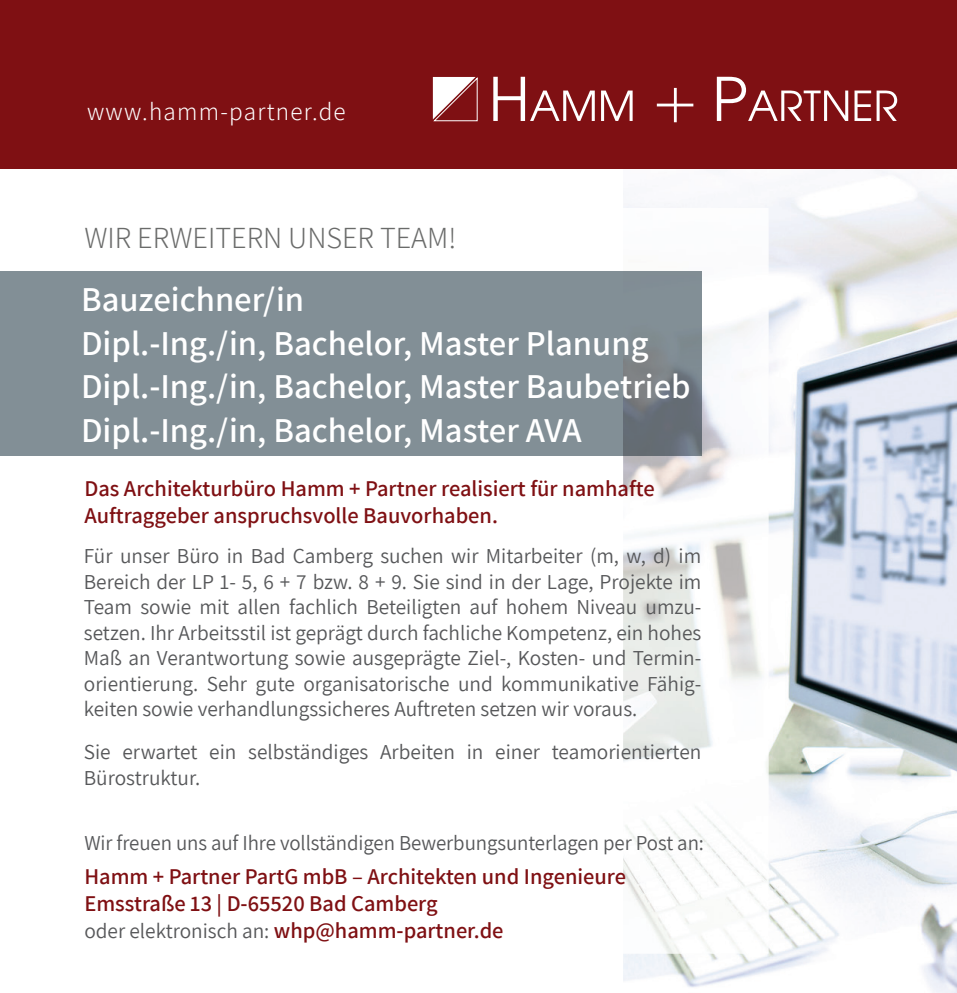
<style>
.page{position:relative;width:957px;height:993px;background:#fff}
.page>*{position:absolute;margin:0;border:0;box-sizing:border-box;transform-origin:0 0}
.t1{font:600 34.75px/43.5px "Assistant";color:#fff}
.t2{font:300 30px "Assistant";color:#6a6b6a}
.t3{font:300 25px "Assistant";letter-spacing:.05em;color:#fff}
.t4{font:600 22.5px/27px "Assistant";color:#7f1013}
.t5{font:21.25px/25.5px "Assistant";color:#57585a;text-align:justify}
.s1{font-weight:600;font-size:22.5px;color:#7f1013}
</style>
<div class="page">
<img style="left:623px;top:168px;width:334px;height:824px">
<img style="left:623px;top:208px;width:145px;height:745px">
<div style="left:0;top:0;width:957px;height:168px;background:#7f1013"></div>
<svg style="left:493px;top:77px;width:102px;height:44px"></svg>
<svg style="left:601px;top:90px;width:31px;height:31px"></svg>
<svg style="left:717px;top:77px;width:131px;height:44px"></svg>
<svg style="left:854px;top:90px;width:43px;height:31px"></svg>
<svg style="left:657px;top:88px;width:36px;height:34px"></svg>
<svg style="left:432px;top:77px;width:46px;height:44px"></svg>
<div style="left:0;top:271px;width:229px;height:185px;background:#828f96"></div>
<div style="left:229px;top:271px;width:394px;height:185px;background:#828f96"></div>
<img style="left:623px;top:271px;width:78px;height:185px">
<p class="t3" style="left:87px;top:94px;width:260px">www.hamm-partner.de</p>
<h2 class="t2" style="left:84px;top:217px;width:373px">WIR ERWEITERN UNSER TEAM!</h2>
<h1 class="t1" style="left:81px;top:276px;width:611px">Bauzeichner/in<br>Dipl.-Ing./in, Bachelor, Master Planung Dipl.-Ing./in, Bachelor, Master Baubetrieb Dipl.-Ing./in, Bachelor, Master AVA</h1>
<p class="t4" style="left:84px;top:473px;width:572px">Das Architekturbüro Hamm + Partner realisiert für namhafte<br>Auftraggeber anspruchsvolle Bauvorhaben.</p>
<p class="t5" style="left:84px;top:542px;width:619px">Für unser Büro in Bad Camberg suchen wir Mitarbeiter (m, w, d) im Bereich der LP 1- 5, 6 + 7 bzw. 8 + 9. Sie sind in der Lage, Projekte im Team sowie mit allen fachlich Beteiligten auf hohem Niveau umzu&shy;setzen. Ihr Arbeitsstil ist geprägt durch fachliche Kompetenz, ein hohes Maß an Verantwortung sowie ausgeprägte Ziel-, Kosten- und Termin&shy;orientierung. Sehr gute organisatorische und kommunikative Fähig&shy;keiten sowie verhandlungssicheres Auftreten setzen wir voraus.</p>
<p class="t5" style="left:84px;top:738px;width:619px">Sie erwartet ein selbständiges Arbeiten in einer teamorientierten<br>Bürostruktur.</p>
<p class="t5" style="left:84px;top:828px;width:621px">Wir freuen uns auf Ihre vollständigen Bewerbungsunterlagen per Post an:</p>
<p class="t4" style="left:84px;top:861px;width:543px">Hamm + Partner PartG mbB – Architekten und Ingenieure<br>Emsstraße 13 | D-65520 Bad Camberg</p>
<p class="t5" style="left:84px;top:917px;width:421px">oder elektronisch an: <span class="s1">whp@hamm-partner.de</span></p>
</div>
